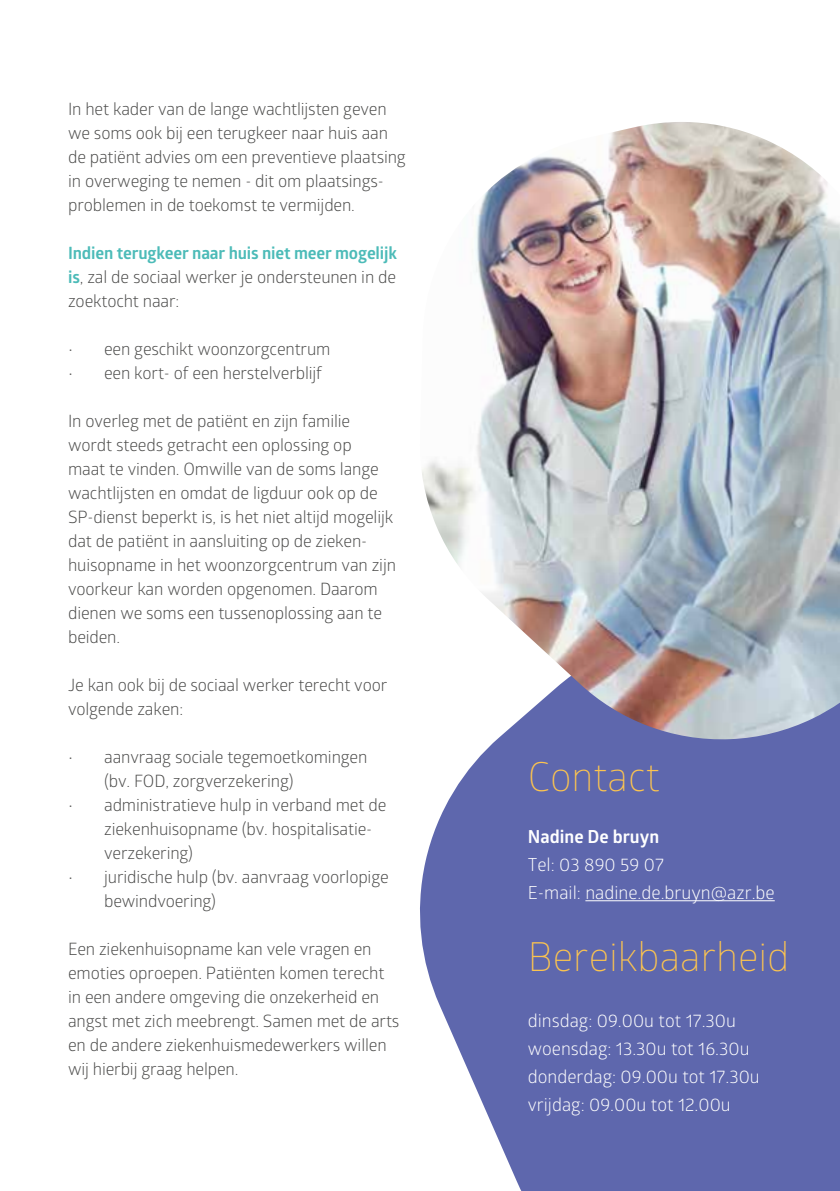
<style>
.page{position:relative;width:840px;height:1191px;background:#fff}
.page>*{position:absolute;margin:0;border:0;box-sizing:border-box;transform-origin:0 0}
.t1{font:300 40px "Glober";color:#fcc44f}
.t2{font:18px/28px "Glober";color:#fff}
.t3{font:700 18px "Glober";color:#fff}
.t4{font:17px/24px "Glober";letter-spacing:-.01em;color:#4a4a49}
.s1{font-weight:700;color:#4cbbb8}
</style>
<div class="page">
<svg style="left:420px;top:740px;width:419px;height:451px;background:#6b73b3"></svg>
<hr style="left:585px;top:900px;width:189px;height:1px;background:#fff">
<img style="left:422px;top:122px;width:417px;height:618px">
<p class="t4" style="left:68px;top:96px;width:339px">In het kader van de lange wachtlijsten geven we soms ook bij een terugkeer naar huis aan de patiënt advies om een preventieve plaatsing in overweging te nemen - dit om plaatsings&shy;problemen in de toekomst te vermijden.</p>
<p class="t4" style="left:68px;top:240px;width:330px;text-align:justify"><span class="s1">Indien terugkeer naar huis niet meer mogelijk is</span>, zal de sociaal werker je ondersteunen in de zoektocht naar:</p>
<p class="t4" style="left:68px;top:336px;width:264px">• een geschikt woonzorgcentrum</p>
<p class="t4" style="left:68px;top:360px;width:255px">• een kort- of een herstelverblijf</p>
<p class="t4" style="left:68px;top:408px;width:329px">In overleg met de patiënt en zijn familie wordt steeds getracht een oplossing op<br>maat te vinden. Omwille van de soms lange wachtlijsten en omdat de ligduur ook op de SP-dienst beperkt is, is het niet altijd mogelijk dat de patiënt in aansluiting op de zieken&shy;huisopname in het woonzorgcentrum van zijn voorkeur kan worden opgenomen. Daarom dienen we soms een tussenoplossing aan te beiden.</p>
<p class="t4" style="left:68px;top:672px;width:320px">Je kan ook bij de sociaal werker terecht voor volgende zaken:</p>
<p class="t4" style="left:104px;top:744px;width:264px;text-indent:-36px">• aanvraag sociale tegemoetkomingen (bv. FOD, zorgverzekering)</p>
<p class="t4" style="left:104px;top:792px;width:283px;text-indent:-36px">• administratieve hulp in verband met de ziekenhuisopname (bv. hospitalisatie&shy;verzekering)</p>
<p class="t4" style="left:104px;top:864px;width:286px;text-indent:-36px">• juridische hulp (bv. aanvraag voorlopige bewindvoering)</p>
<p class="t4" style="left:68px;top:936px;width:333px">Een ziekenhuisopname kan vele vragen en emoties oproepen. Patiënten komen terecht in een andere omgeving die onzekerheid en angst met zich meebrengt. Samen met de arts en de andere ziekenhuismedewerkers willen wij hierbij graag helpen.</p>
<h1 class="t1" style="left:527px;top:749px;width:133px">Contact</h1>
<p class="t3" style="left:527px;top:824px;width:133px">Nadine De bruyn</p>
<p class="t2" style="left:527px;top:849px;width:248px">Tel: 03 890 59 07<br>E-mail: nadine.de.bruyn@azr.be</p>
<h1 class="t1" style="left:527px;top:929px;width:263px">Bereikbaarheid</h1>
<p class="t2" style="left:527px;top:1005px;width:233px">dinsdag: 09.00u tot 17.30u woensdag: 13.30u tot 16.30u donderdag: 09.00u tot 17.30u vrijdag: 09.00u tot 12.00u</p>
</div>
